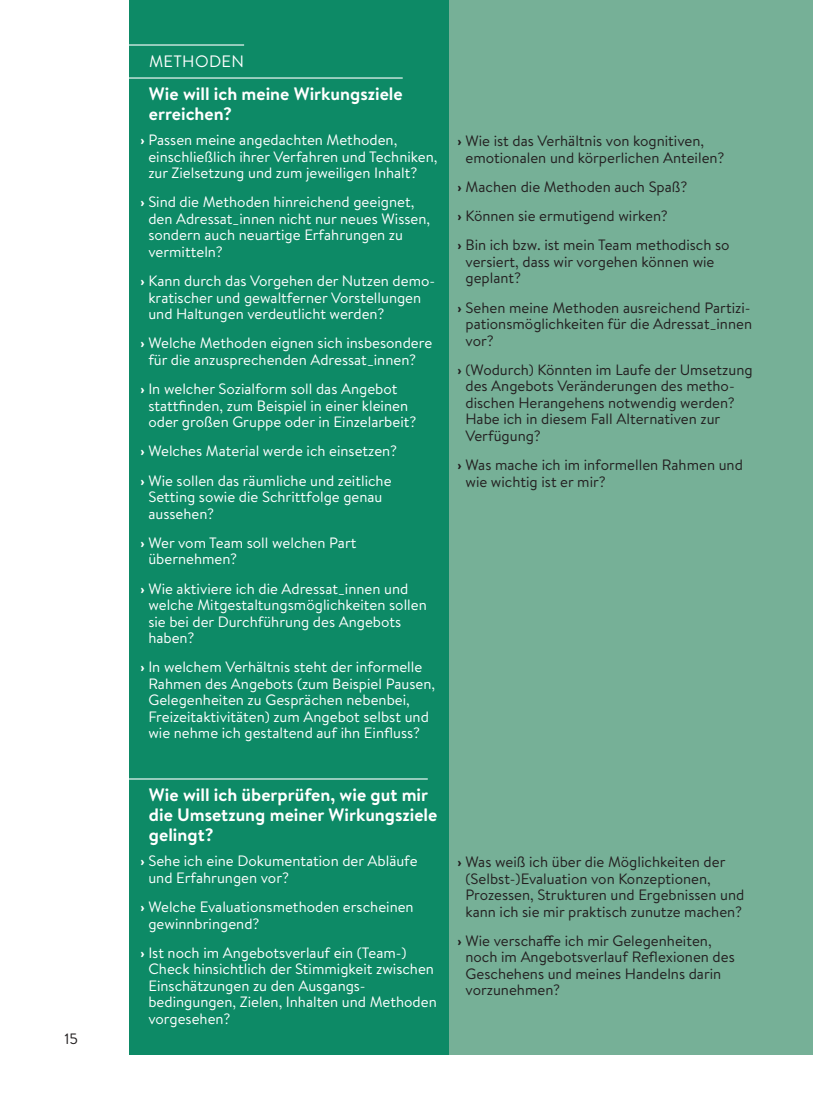
<style>
.page{position:relative;width:813px;height:1110px;background:#fff}
.page>*{position:absolute;margin:0;border:0;box-sizing:border-box;transform-origin:0 0}
.t1{font:700 18px/20.2px "Brandon Text";color:#fff}
.t2{font:16.5px "Brandon Text";color:#fff}
.t3{font:15px/16.5px "Brandon Text";color:#fff}
.t4{font:15px/16.5px "Brandon Text";color:#231f20}
.s1{font-weight:700}
</style>
<div class="page">
<div style="left:449px;top:0;width:363px;height:1054px;background:#76b097"></div>
<div style="left:130px;top:0;width:319px;height:1054px;background:#0d8a66"></div>
<hr style="left:128px;top:44px;width:116px;height:2px;background:#fff">
<hr style="left:128px;top:77px;width:274px;height:2px;background:#fff">
<hr style="left:128px;top:778px;width:299px;height:1px;background:#fff">
<p class="t4" style="left:64px;top:1030px;width:15px">15</p>
<p class="t2" style="left:149px;top:50px;width:27px">Methoden</p>
<p class="t1" style="left:149px;top:83px;width:255px">Wie will ich meine Wirkungsziele erreichen?</p>
<p class="t3" style="left:148px;top:131px;width:290px;text-indent:-8px"><span class="s1">›</span> Passen meine angedachten Methoden, einschließlich ihrer Verfahren und Techniken, zur Zielsetzung und zum jeweiligen Inhalt?</p>
<p class="t3" style="left:148px;top:193px;width:283px;text-indent:-8px"><span class="s1">›</span> Sind die Methoden hinreichend geeignet, den Adressat_innen nicht nur neues Wissen, sondern auch neuartige Erfahrungen zu vermitteln?</p>
<p class="t3" style="left:148px;top:272px;width:286px;text-indent:-8px"><span class="s1">›</span> Kann durch das Vorgehen der Nutzen demo&shy;kratischer und gewaltferner Vorstellungen und Haltungen verdeutlicht werden?</p>
<p class="t3" style="left:140px;top:334px;width:293px;text-align:center"><span class="s1">›</span> Welche Methoden eignen sich insbesondere für die anzusprechenden Adressat_innen?</p>
<p class="t3" style="left:148px;top:380px;width:269px;text-indent:-8px"><span class="s1">›</span> In welcher Sozialform soll das Angebot stattfinden, zum Beispiel in einer kleinen oder großen Gruppe oder in Einzelarbeit?</p>
<p class="t3" style="left:140px;top:436px;width:258px;line-height:29.2px"><span class="s1">›</span> Welches Material werde ich einsetzen? <span class="s1">›</span> Wie sollen das räumliche und zeitliche</p>
<p class="t3" style="left:148px;top:488px;width:235px">Setting sowie die Schrittfolge genau aussehen?</p>
<p class="t3" style="left:148px;top:534px;width:209px;text-indent:-8px"><span class="s1">›</span> Wer vom Team soll welchen Part übernehmen?</p>
<p class="t3" style="left:148px;top:580px;width:280px;text-indent:-8px"><span class="s1">›</span> Wie aktiviere ich die Adressat_innen und welche Mitgestaltungsmöglichkeiten sollen sie bei der Durchführung des Angebots haben?</p>
<p class="t3" style="left:148px;top:658px;width:288px;text-indent:-8px"><span class="s1">›</span> In welchem Verhältnis steht der informelle Rahmen des Angebots (zum Beispiel Pausen, Gelegenheiten zu Gesprächen nebenbei, Freizeitaktivitäten) zum Angebot selbst und wie nehme ich gestaltend auf ihn Einfluss?</p>
<p class="t1" style="left:149px;top:784px;width:290px">Wie will ich überprüfen, wie gut mir die Umsetzung meiner Wirkungsziele gelingt?</p>
<p class="t3" style="left:148px;top:852px;width:270px;text-indent:-8px"><span class="s1">›</span> Sehe ich eine Dokumentation der Abläufe und Erfahrungen vor?</p>
<p class="t3" style="left:148px;top:898px;width:267px;text-indent:-8px"><span class="s1">›</span> Welche Evaluationsmethoden erscheinen gewinnbringend?</p>
<p class="t3" style="left:148px;top:944px;width:290px;text-indent:-8px"><span class="s1">›</span> Ist noch im Angebotsverlauf ein (Team-)<br>Check hinsichtlich der Stimmigkeit zwischen Einschätzungen zu den Ausgangs&shy;bedingungen, Zielen, Inhalten und Methoden vorgesehen?</p>
<p class="t4" style="left:465px;top:132px;width:260px;text-indent:-8px"><span class="s1">›</span> Wie ist das Verhältnis von kognitiven, emotionalen und körperlichen Anteilen?</p>
<p class="t4" style="left:457px;top:171px;width:273px;line-height:29.2px"><span class="s1">›</span> Machen die Methoden auch Spaß?<br><span class="s1">›</span> Können sie ermutigend wirken?<br><span class="s1">›</span> Bin ich bzw. ist mein Team methodisch so</p>
<p class="t4" style="left:465px;top:253px;width:250px">versiert, dass wir vorgehen können wie geplant?</p>
<p class="t4" style="left:465px;top:299px;width:288px;text-indent:-8px"><span class="s1">›</span> Sehen meine Methoden ausreichend Partizi&shy;pationsmöglichkeiten für die Adressat_innen vor?</p>
<p class="t4" style="left:465px;top:361px;width:288px;text-indent:-8px"><span class="s1">›</span> (Wodurch) Könnten im Laufe der Umsetzung des Angebots Veränderungen des metho&shy;dischen Herangehens notwendig werden?<br>Habe ich in diesem Fall Alternativen zur Verfügung?</p>
<p class="t4" style="left:465px;top:456px;width:279px;text-indent:-8px"><span class="s1">›</span> Was mache ich im informellen Rahmen und wie wichtig ist er mir?</p>
<p class="t4" style="left:465px;top:853px;width:280px;text-indent:-8px"><span class="s1">›</span> Was weiß ich über die Möglichkeiten der (Selbst-)Evaluation von Konzeptionen, Prozessen, Strukturen und Ergebnissen und kann ich sie mir praktisch zunutze machen?</p>
<p class="t4" style="left:465px;top:932px;width:271px;text-indent:-8px"><span class="s1">›</span> Wie verschaffe ich mir Gelegenheiten, noch im Angebotsverlauf Reflexionen des Geschehens und meines Handelns darin vorzunehmen?</p>
</div>
